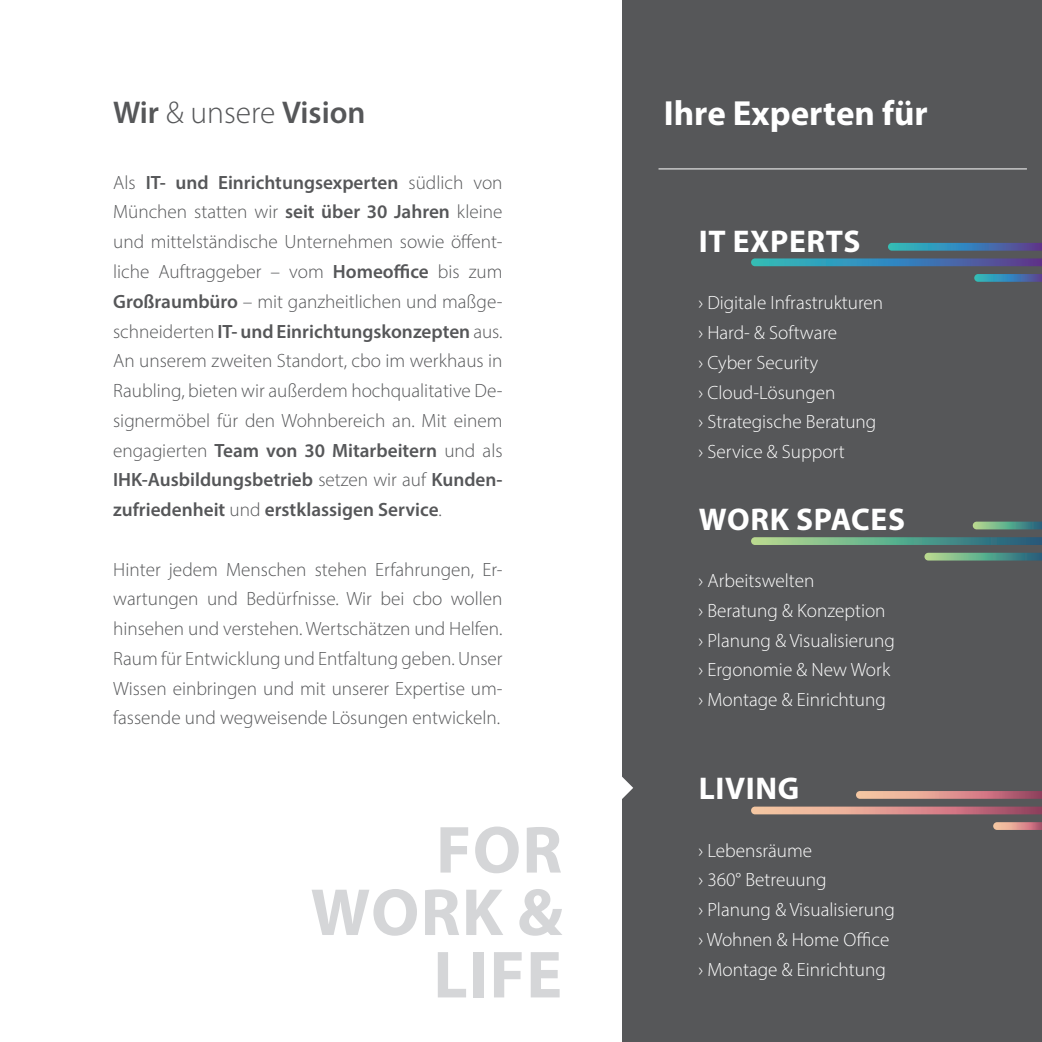
<style>
.page{position:relative;width:1042px;height:1042px;background:#fff}
.page>*{position:absolute;margin:0;border:0;box-sizing:border-box;transform-origin:0 0}
.t1{font:700 67.2px/62.5px "Myriad Pro";letter-spacing:.02em;color:#d5d6d8;text-align:right}
.t2{font:700 35px "Myriad Pro";color:#fff}
.t3{font:700 31.5px "Myriad Pro";letter-spacing:.02em;color:#fff}
.t4{font:600 31.5px "Myriad Pro";color:#565759}
.t5{font:300 19.25px/29.8px "Myriad Pro";color:#565759;text-align:justify}
.t6{font:300 19.25px "Myriad Pro";color:#fff}
.s1{font-weight:300}
.s2{font-weight:600}
</style>
<div class="page">
<div style="left:622px;top:0;width:420px;height:1042px;background:#565759"></div>
<hr style="left:658px;top:169px;width:369px;height:1px;background:#fff">
<svg style="left:751px;top:258px;width:291px;height:8px"></svg>
<svg style="left:751px;top:537px;width:291px;height:8px"></svg>
<svg style="left:751px;top:806px;width:291px;height:8px"></svg>
<svg style="left:888px;top:243px;width:154px;height:8px"></svg>
<svg style="left:973px;top:522px;width:69px;height:7px"></svg>
<svg style="left:856px;top:791px;width:186px;height:8px"></svg>
<svg style="left:974px;top:274px;width:68px;height:8px"></svg>
<svg style="left:924px;top:553px;width:118px;height:7px"></svg>
<svg style="left:993px;top:822px;width:49px;height:8px"></svg>
<svg style="left:622px;top:776px;width:11px;height:23px"></svg>
<p class="t4" style="left:113px;top:92px;width:254px">Wir <span class="s1">&amp; unsere</span> Vision</p>
<p class="t5" style="left:113px;top:167px;width:391px">Als <span class="s2">IT- und Einrichtungsexperten</span> südlich von München statten wir <span class="s2">seit über 30 Jahren</span> kleine und mittelständische Unternehmen sowie öffent&shy;liche Auftraggeber – vom <span class="s2">Homeoffice</span> bis zum <span class="s2">Großraumbüro</span> – mit ganzheitlichen und maßge&shy;schneiderten <span class="s2">IT- und Einrichtungskonzepten</span> aus.<br>An unserem zweiten Standort, cbo im werkhaus in Raubling, bieten wir außerdem hochqualitative De&shy;signermöbel für den Wohnbereich an. Mit einem engagierten <span class="s2">Team von 30 Mitarbeitern</span> und als <span class="s2">IHK-Ausbildungsbetrieb</span> setzen wir auf <span class="s2">Kunden&shy;zufriedenheit</span> und <span class="s2">erstklassigen Service</span>.</p>
<p class="t5" style="left:113px;top:554px;width:391px">Hinter jedem Menschen stehen Erfahrungen, Er&shy;wartungen und Bedürfnisse. Wir bei cbo wollen hinsehen und verstehen. Wertschätzen und Helfen.<br>Raum für Entwicklung und Entfaltung geben. Unser Wissen einbringen und mit unserer Expertise um&shy;fassende und wegweisende Lösungen entwickeln.</p>
<p class="t1" style="left:436px;top:816px;width:128px">FOR</p>
<p class="t1" style="left:311px;top:879px;width:254px">WORK &amp;<br>LIFE</p>
<p class="t2" style="left:664px;top:91px;width:265px">Ihre Experten für</p>
<p class="t3" style="left:699px;top:221px;width:163px">IT EXPERTS</p>
<p class="t6" style="left:698px;top:291px;width:186px">› Digitale Infrastrukturen</p>
<p class="t6" style="left:698px;top:321px;width:140px">› Hard- &amp; Software</p>
<p class="t6" style="left:698px;top:351px;width:121px">› Cyber Security</p>
<p class="t6" style="left:698px;top:380px;width:139px">› Cloud-Lösungen</p>
<p class="t6" style="left:698px;top:410px;width:179px">› Strategische Beratung</p>
<p class="t6" style="left:698px;top:440px;width:148px">› Service &amp; Support</p>
<p class="t3" style="left:699px;top:498px;width:208px">WORK SPACES</p>
<p class="t6" style="left:698px;top:569px;width:117px">› Arbeitswelten</p>
<p class="t6" style="left:698px;top:599px;width:189px">› Beratung &amp; Konzeption</p>
<p class="t6" style="left:698px;top:628px;width:198px">› Planung &amp; Visualisierung</p>
<p class="t6" style="left:698px;top:658px;width:193px">› Ergonomie &amp; New Work</p>
<p class="t6" style="left:698px;top:688px;width:189px">› Montage &amp; Einrichtung</p>
<p class="t3" style="left:699px;top:768px;width:102px">LIVING</p>
<p class="t6" style="left:698px;top:838px;width:115px">› Lebensräume</p>
<p class="t6" style="left:698px;top:868px;width:130px">› 360° Betreuung</p>
<p class="t6" style="left:698px;top:898px;width:198px">› Planung &amp; Visualisierung</p>
<p class="t6" style="left:698px;top:928px;width:192px">› Wohnen &amp; Home Office</p>
<p class="t6" style="left:698px;top:957px;width:189px">› Montage &amp; Einrichtung</p>
</div>
